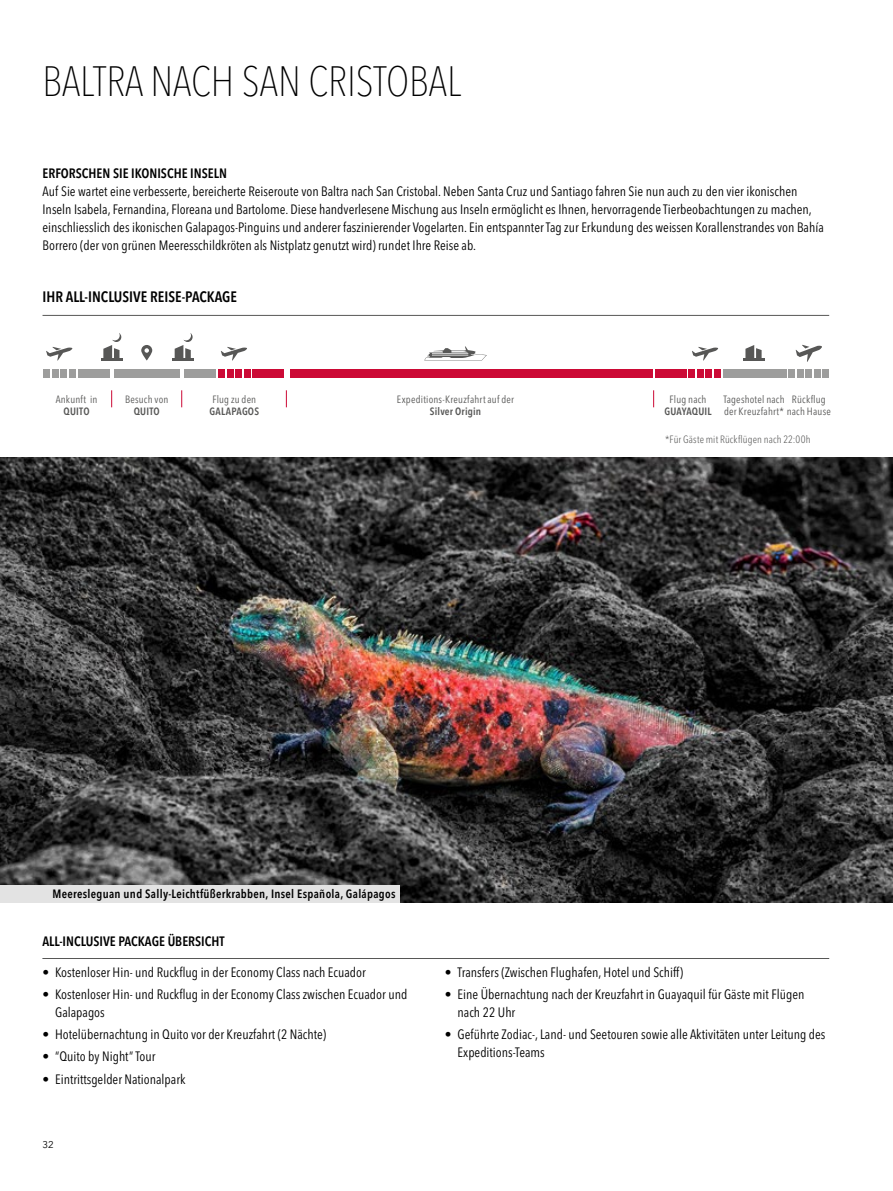
<style>
.page{position:relative;width:893px;height:1191px;background:#fff}
.page>*{position:absolute;margin:0;border:0;box-sizing:border-box;transform-origin:0 0}
.t1{font:100 condensed 42px "Avenir Next LT Pro";color:#000}
.t2{font:600 condensed 15px "Avenir Next LT Pro";color:#000}
.t3{font:condensed 13.5px/18px "Avenir Next LT Pro";color:#000}
.t4{font:600 condensed 13.5px "Avenir Next LT Pro";color:#000}
.t5{font:600 condensed 12px "Avenir Next LT Pro";letter-spacing:.025em;color:#000}
.t6{font:condensed 10.5px/12px "Avenir Next LT Pro";letter-spacing:.02em;color:#575756}
.t7{font:600 condensed 10.5px "Avenir Next LT Pro";letter-spacing:.02em;color:#575756}
.t8{font:300 condensed 10.5px "Avenir Next LT Pro";letter-spacing:.015em;color:#575756}
.t9{font:9.75px "Avenir Next LT Pro";color:#000}
</style>
<div class="page">
<img style="left:0;top:457px;width:893px;height:445px">
<div style="left:0;top:885px;width:400px;height:17px;background:#e3e3e3"></div>
<hr style="left:43px;top:315px;width:786px;height:1px;background:#575756">
<svg style="left:745px;top:345px;width:17px;height:13px"></svg>
<hr style="left:743px;top:358px;width:21px;height:2px;background:#575756">
<svg style="left:796px;top:345px;width:26px;height:17px"></svg>
<svg style="left:424px;top:346px;width:63px;height:14px"></svg>
<div style="left:44px;top:369px;width:6px;height:8px;background:#9d9d9c"></div>
<div style="left:244px;top:369px;width:6px;height:8px;background:#cc0935"></div>
<div style="left:689px;top:369px;width:6px;height:8px;background:#cc0935"></div>
<div style="left:52px;top:369px;width:7px;height:8px;background:#9d9d9c"></div>
<div style="left:235px;top:369px;width:7px;height:8px;background:#cc0935"></div>
<div style="left:697px;top:369px;width:7px;height:8px;background:#cc0935"></div>
<div style="left:61px;top:369px;width:6px;height:8px;background:#9d9d9c"></div>
<div style="left:227px;top:369px;width:6px;height:8px;background:#cc0935"></div>
<div style="left:706px;top:369px;width:6px;height:8px;background:#cc0935"></div>
<div style="left:69px;top:369px;width:7px;height:8px;background:#9d9d9c"></div>
<div style="left:218px;top:369px;width:7px;height:8px;background:#cc0935"></div>
<div style="left:714px;top:369px;width:7px;height:8px;background:#cc0935"></div>
<div style="left:78px;top:369px;width:32px;height:8px;background:#9d9d9c"></div>
<div style="left:184px;top:369px;width:32px;height:8px;background:#9d9d9c"></div>
<div style="left:252px;top:369px;width:32px;height:8px;background:#cc0935"></div>
<div style="left:655px;top:369px;width:32px;height:8px;background:#cc0935"></div>
<div style="left:114px;top:369px;width:66px;height:8px;background:#9d9d9c"></div>
<div style="left:290px;top:369px;width:362px;height:8px;background:#cc0935"></div>
<svg style="left:46px;top:347px;width:26px;height:13px"></svg>
<svg style="left:221px;top:347px;width:26px;height:13px"></svg>
<svg style="left:692px;top:347px;width:26px;height:13px"></svg>
<svg style="left:103px;top:333px;width:18px;height:25px"></svg>
<hr style="left:101px;top:358px;width:21px;height:2px;background:#575756">
<svg style="left:175px;top:333px;width:18px;height:25px"></svg>
<hr style="left:173px;top:358px;width:21px;height:2px;background:#575756">
<svg style="left:111px;top:390px;width:1px;height:17px"></svg>
<svg style="left:181px;top:390px;width:1px;height:17px"></svg>
<svg style="left:286px;top:390px;width:1px;height:17px"></svg>
<svg style="left:653px;top:390px;width:1px;height:17px"></svg>
<svg style="left:141px;top:345px;width:11px;height:15px"></svg>
<svg style="left:145px;top:348px;width:4px;height:5px"></svg>
<div style="left:788px;top:369px;width:7px;height:8px;background:#9d9d9c"></div>
<div style="left:797px;top:369px;width:6px;height:8px;background:#9d9d9c"></div>
<div style="left:805px;top:369px;width:7px;height:8px;background:#9d9d9c"></div>
<div style="left:814px;top:369px;width:6px;height:8px;background:#9d9d9c"></div>
<div style="left:823px;top:369px;width:6px;height:8px;background:#9d9d9c"></div>
<hr style="left:42px;top:958px;width:787px;height:1px;background:#575756">
<div style="left:723px;top:369px;width:63px;height:8px;background:#9d9d9c"></div>
<h1 class="t1" style="left:43px;top:56px;width:420px">BALTRA NACH SAN CRISTOBAL</h1>
<p class="t4" style="left:43px;top:165px;width:186px">ERFORSCHEN SIE IKONISCHE INSELN</p>
<p class="t3" style="left:43px;top:182px;width:783px">Auf Sie wartet eine verbesserte, bereicherte Reiseroute von Baltra nach San Cristobal. Neben Santa Cruz und Santiago fahren Sie nun auch zu den vier ikonischen Inseln Isabela, Fernandina, Floreana und Bartolome. Diese handverlesene Mischung aus Inseln ermöglicht es Ihnen, hervorragende Tierbeobachtungen zu machen, einschliesslich des ikonischen Galapagos-Pinguins und anderer faszinierender Vogelarten. Ein entspannter Tag zur Erkundung des weissen Korallenstrandes von Bahía Borrero (der von grünen Meeresschildkröten als Nistplatz genutzt wird) rundet Ihre Reise ab.</p>
<p class="t2" style="left:43px;top:288px;width:196px">IHR ALL-INCLUSIVE REISE-PACKAGE</p>
<p class="t6" style="left:56px;top:393px;width:43px">Ankunft in</p>
<p class="t7" style="left:64px;top:404px;width:28px">QUITO</p>
<p class="t6" style="left:125px;top:393px;width:45px">Besuch von</p>
<p class="t7" style="left:134px;top:404px;width:28px">QUITO</p>
<p class="t6" style="left:212px;top:393px;width:45px">Flug zu den</p>
<p class="t7" style="left:210px;top:404px;width:51px">GALAPAGOS</p>
<p class="t6" style="left:397px;top:393px;width:119px">Expeditions-Kreuzfahrt auf der</p>
<p class="t7" style="left:430px;top:404px;width:53px">Silver Origin</p>
<p class="t6" style="left:792px;top:393px;width:35px">Rückflug</p>
<p class="t8" style="left:665px;top:433px;width:147px">*Für Gäste mit Rückflügen nach 22:00h</p>
<p class="t6" style="left:723px;top:393px;width:109px">Tageshotel nach<br>der Kreuzfahrt* nach Hause</p>
<p class="t6" style="left:670px;top:393px;width:38px">Flug nach</p>
<p class="t7" style="left:664px;top:404px;width:49px">GUAYAQUIL</p>
<p class="t5" style="left:53px;top:886px;width:344px">Meeresleguan und Sally-Leichtfüßerkrabben, Insel Española, Galápagos</p>
<p class="t4" style="left:42px;top:933px;width:184px">ALL-INCLUSIVE PACKAGE ÜBERSICHT</p>
<p class="t3" style="left:42px;top:963px;width:325px">• Kostenloser Hin- und Ruckflug in der Economy Class nach Ecuador</p>
<p class="t3" style="left:55px;top:985px;width:354px;text-indent:-13px">• Kostenloser Hin- und Ruckflug in der Economy Class zwischen Ecuador und<br>Galapagos</p>
<p class="t3" style="left:42px;top:1025px;width:285px">• Hotelübernachtung in Quito vor der Kreuzfahrt (2 Nächte)</p>
<p class="t3" style="left:42px;top:1047px;width:115px">• “Quito by Night” Tour</p>
<p class="t3" style="left:42px;top:1070px;width:145px">• Eintrittsgelder Nationalpark</p>
<p class="t9" style="left:43px;top:1139px;width:13px">32</p>
<p class="t3" style="left:445px;top:963px;width:240px">• Transfers (Zwischen Flughafen, Hotel und Schiff)</p>
<p class="t3" style="left:458px;top:985px;width:348px;text-indent:-13px">• Eine Übernachtung nach der Kreuzfahrt in Guayaquil für Gäste mit Flügen nach 22 Uhr</p>
<p class="t3" style="left:458px;top:1025px;width:369px;text-indent:-13px">• Geführte Zodiac-, Land- und Seetouren sowie alle Aktivitäten unter Leitung des<br>Expeditions-Teams</p>
</div>
